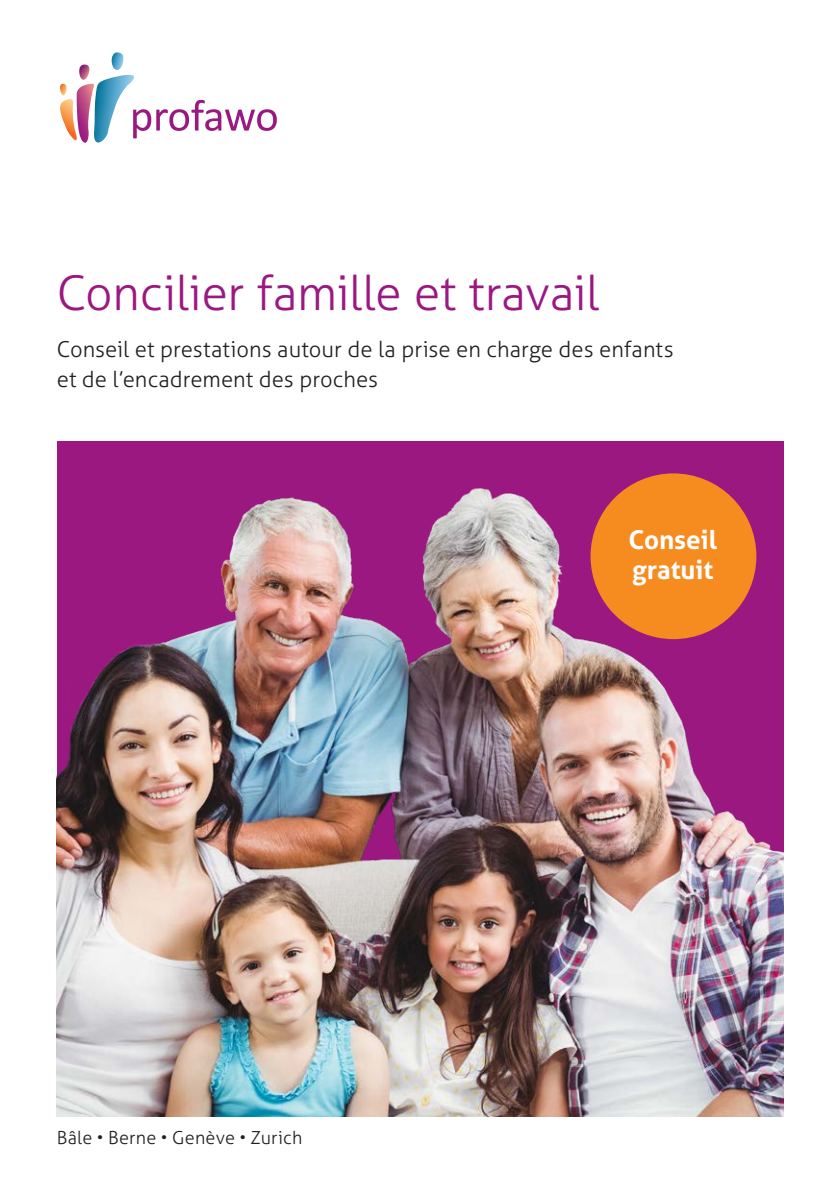
<style>
.page{position:relative;width:840px;height:1191px;background:#fff}
.page>*{position:absolute;margin:0;border:0;box-sizing:border-box;transform-origin:0 0}
._01_Überschriften{font:300 48px "Aller";letter-spacing:-.01em;color:#9b1880}
._03_Bubbletext{font:700 26px/30px "Aller";color:#fff}
._02_Lead{font:300 22px/30px "Aller";color:#231f20}
._006_Fliesstext{font:300 18px "Aller";letter-spacing:.015em;color:#231f20}
</style>
<div class="page">
<img style="left:57px;top:441px;width:725px;height:675px">
<svg style="left:135px;top:100px;width:142px;height:38px"></svg>
<img style="left:111px;top:52px;width:13px;height:18px">
<img style="left:94px;top:75px;width:41px;height:67px">
<img style="left:79px;top:65px;width:11px;height:15px">
<img style="left:76px;top:84px;width:18px;height:59px">
<svg style="left:60px;top:84px;width:7px;height:11px"></svg>
<img style="left:60px;top:99px;width:17px;height:41px">
<div style="left:590px;top:473px;width:166px;height:166px;background:#f68b1f;border-radius:50%"></div>
<p class="_01_Überschriften" style="left:57px;top:264px;width:544px">Concilier famille et travail</p>
<p class="_02_Lead" style="left:57px;top:334px;width:618px">Conseil et prestations autour de la prise en charge des enfants et de l’encadrement des proches</p>
<p class="_006_Fliesstext" style="left:57px;top:1126px;width:247px">Bâle • Berne • Genève • Zurich</p>
<p class="_03_Bubbletext" style="left:628px;top:525px;width:90px">Conseil gratuit</p>
</div>
